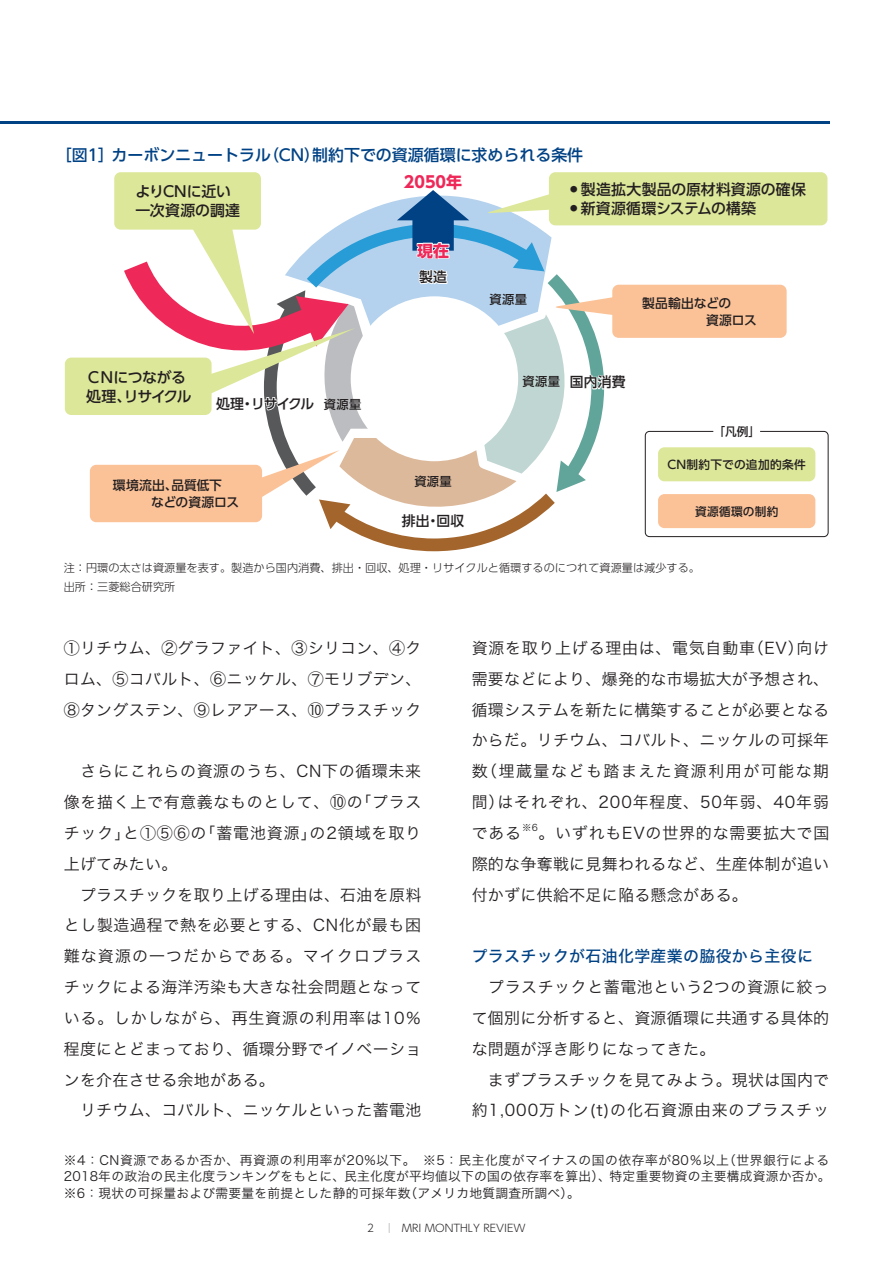
<style>
.page{position:relative;width:893px;height:1263px;background:#fff}
.page>*{position:absolute;margin:0;border:0;box-sizing:border-box;transform-origin:0 0}
.t1{font:15.9px/30.8px "Hira Kaku Std W3";letter-spacing:.02em;color:#231f20;text-align:justify}
.t2{font:15.9px/30.8px "Hira Kaku Std W3";letter-spacing:.04em;color:#231f20}
.t3{font:500 15.9px "UD Shin Go Pro";color:#014285}
.t4{font:15.9px "Hira Kaku Std W5";letter-spacing:.02em;color:#014285}
.t5{font:700 15.9px "UD Shin Go Pro";letter-spacing:.005em;color:#ee2858}
.t6{font:500 14.85px "UD Shin Go Pro";letter-spacing:.015em;color:#231f20}
.t7{font:500 14.85px/19.2px "UD Shin Go Pro";letter-spacing:-.05em;color:#231f20}
.t8{font:500 14.85px/19.2px "UD Shin Go Pro";letter-spacing:-.01em;color:#231f20}
.t9{font:500 14.85px "UD Shin Go Pro";letter-spacing:.01em;color:#231f20}
.t10{font:500 13.8px "UD Shin Go Pro";letter-spacing:.01em;color:#231f20}
.t11{font:12.75px/16.5px "Hira Kaku Std W3";letter-spacing:.02em;color:#231f20;text-align:justify}
.t12{font:500 12.75px/17px "UD Shin Go Pro";color:#231f20}
.t13{font:500 12.15px "UD Shin Go Pro";letter-spacing:.035em;color:#231f20}
.t14{font:500 11.7px "UD Shin Go Pro";letter-spacing:.02em;color:#231f20}
.t15{font:300 11.1px "UD Shin Go Pro";color:#231f20}
.t16{font:300 10.5px "UD Shin Go Pro";color:#231f20}
.t17{font:9.3px "Hira Kaku Std W3";color:#231f20}
.s1{font-size:12.15px}
.s2{font-family:"Axis Std";font-weight:200}
</style>
<div class="page">
<hr style="left:0;top:121px;width:829px;height:2px;background:#014285">
<div style="left:658px;top:494px;width:157px;height:34px;background:#fbc298;border-radius:6px"></div>
<div style="left:658px;top:447px;width:157px;height:34px;background:#dde799;border-radius:6px"></div>
<div style="left:645px;top:431px;width:183px;height:106px;border:1px solid #231f20;border-radius:4px"></div>
<div style="left:549px;top:172px;width:278px;height:53px;background:#dde799;border-radius:6px"></div>
<div style="left:114px;top:172px;width:147px;height:58px;background:#dde799;border-radius:6px"></div>
<div style="left:65px;top:358px;width:147px;height:57px;background:#dde799;border-radius:6px"></div>
<div style="left:90px;top:465px;width:172px;height:57px;background:#fbc298;border-radius:6px"></div>
<div style="left:612px;top:285px;width:175px;height:53px;background:#fbc298;border-radius:6px"></div>
<svg style="left:124px;top:172px;width:504px;height:380px"></svg>
<p class="t3" style="left:56px;top:142px;width:529px">［図1］カーボンニュートラル（CN）制約下での資源循環に求められる条件</p>
<p class="t8" style="left:136px;top:181px;width:106px">よりCNに近い一次資源の調達</p>
<p class="t5" style="left:404px;top:169px;width:60px">2050年</p>
<p class="t6" style="left:570px;top:177px;width:237px"><sup>●</sup> 製造拡大製品の原材料資源の確保</p>
<p class="t9" style="left:570px;top:196px;width:188px"><sup>●</sup> 新資源循環システムの構築</p>
<p class="t5" style="left:417px;top:238px;width:34px">現在</p>
<p class="t10" style="left:419px;top:266px;width:30px">製造</p>
<p class="t13" style="left:489px;top:289px;width:39px">資源量</p>
<p class="t12" style="left:642px;top:294px;width:90px">製品輸出などの</p>
<p class="t7" style="left:86px;top:367px;width:107px">ＣＮにつながる処理、リサイクル</p>
<p class="t10" style="left:216px;top:393px;width:100px">処理・リサイクル</p>
<p class="t13" style="left:324px;top:394px;width:39px">資源量</p>
<p class="t10" style="left:522px;top:371px;width:105px"><span class="s1">資源量</span> 国内消費</p>
<p class="t14" style="left:713px;top:422px;width:48px">「凡例」</p>
<p class="t14" style="left:667px;top:455px;width:140px">CN制約下での追加的条件</p>
<p class="t12" style="left:113px;top:476px;width:128px">環境流出、品質低下<br>　　　などの資源ロス</p>
<p class="t13" style="left:414px;top:472px;width:39px">資源量</p>
<p class="t10" style="left:402px;top:510px;width:64px">排出・回収</p>
<p class="t14" style="left:695px;top:502px;width:85px">資源循環の制約</p>
<p class="t15" style="left:64px;top:559px;width:643px">注：円環の太さは資源量を表す。製造から国内消費、排出・回収、処理・リサイクルと循環するのにつれて資源量は減少する。　</p>
<p class="t15" style="left:64px;top:578px;width:113px">出所：三菱総合研究所</p>
<p class="t1" style="left:64px;top:632px;width:359px">①リチウム、②グラファイト、③シリコン、④クロム、⑤コバルト、⑥ニッケル、⑦モリブデン、⑧タングステン、⑨レアアース、⑩プラスチック</p>
<p class="t2" style="left:64px;top:756px;width:359px">　さらにこれらの資源のうち、CN下の循環未来像を描く上で有意義なものとして、⑩の「プラスチック」と①⑤⑥の「蓄電池資源」の2領域を取り上げてみたい。<br>　プラスチックを取り上げる理由は、石油を原料とし製造過程で熱を必要とする、CN化が最も困難な資源の一つだからである。マイクロプラスチックによる海洋汚染も大きな社会問題となっている。しかしながら、再生資源の利用率は10％程度にとどまっており、循環分野でイノベーションを介在させる余地がある。　<br>　リチウム、コバルト、ニッケルといった蓄電池</p>
<p class="t1" style="left:472px;top:632px;width:359px">資源を取り上げる理由は、電気自動車（EV）向け需要などにより、爆発的な市場拡大が予想され、循環システムを新たに構築することが必要となるからだ。リチウム、コバルト、ニッケルの可採年数（埋蔵量なども踏まえた資源利用が可能な期間）はそれぞれ、200年程度、50年弱、40年弱である</p>
<p class="t17" style="left:522px;top:821px;width:17px">※6</p>
<p class="t1" style="left:472px;top:817px;width:359px;text-indent:67px">。いずれもEVの世界的な需要拡大で国際的な争奪戦に見舞われるなど、生産体制が追い付かずに供給不足に陥る懸念がある。</p>
<p class="t4" style="left:472px;top:944px;width:343px">プラスチックが石油化学産業の脇役から主役に</p>
<p class="t1" style="left:472px;top:971px;width:359px;text-align:left">　プラスチックと蓄電池という2つの資源に絞って個別に分析すると、資源循環に共通する具体的な問題が浮き彫りになってきた。<br>　まずプラスチックを見てみよう。現状は国内で約1,000万トン（t）の化石資源由来のプラスチッ</p>
<p class="t11" style="left:64px;top:1151px;width:768px">※4：CN資源であるか否か、再資源の利用率が20%以下。　※5：民主化度がマイナスの国の依存率が80％以上（世界銀行による2018年の政治の民主化度ランキングをもとに、民主化度が平均値以下の国の依存率を算出）、特定重要物資の主要構成資源か否か。※6：現状の可採量および需要量を前提とした静的可採年数（アメリカ地質調査所調べ）。　</p>
<p class="t16" style="left:367px;top:1219px;width:160px">2 <span class="s2">｜</span> MRI MONTHLY REVIEW</p>
</div>
